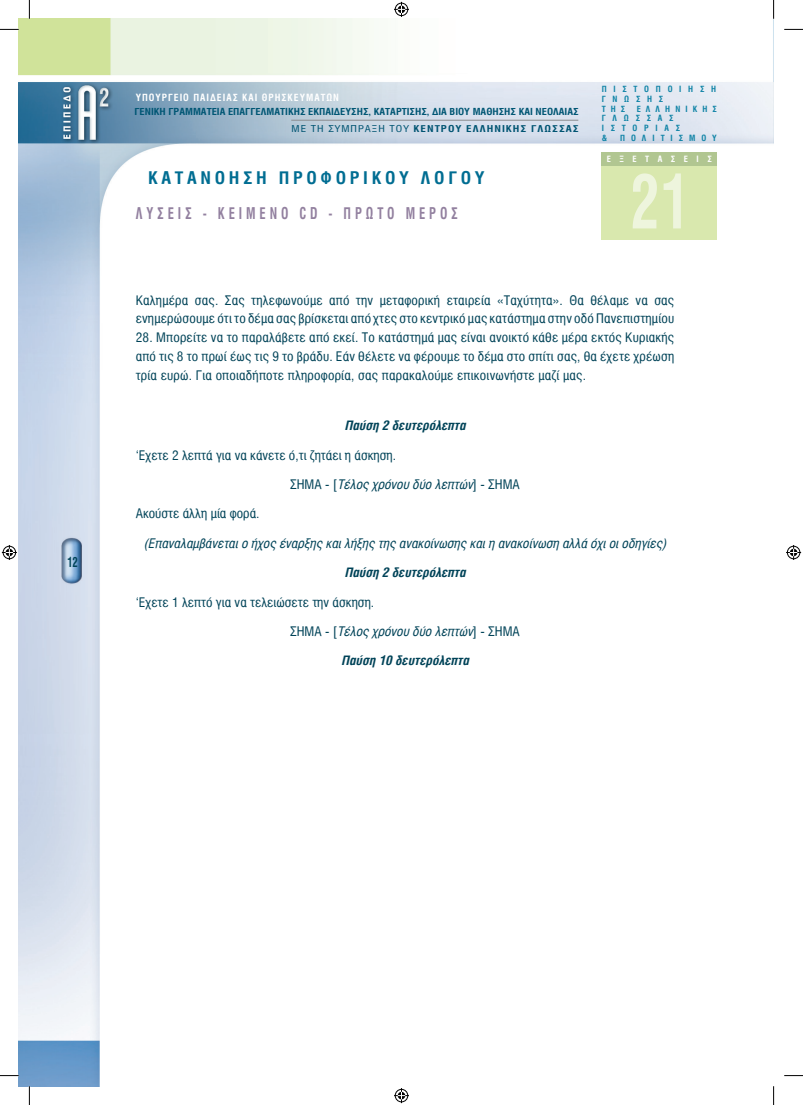
<style>
.page{position:relative;width:803px;height:1105px;background:#fff}
.page>*{position:absolute;margin:0;border:0;box-sizing:border-box;transform-origin:0 0}
.t1{font:700 75px "Mg Helvetica Cond";color:#eef5dd;scale:.8 1}
.t2{font:700 17.5px "Mg Helvetica Cond";letter-spacing:.2em;color:#006d92;scale:1.05 1}
.t3{font:700 16.25px "Mg Helvetica Cond";letter-spacing:.3em;color:#92809f;scale:.8 1}
.t4{font:700 13.75px "Mg Helvetica Cond";color:#004358;scale:.8 1}
.t5{font:13.12px/18.8px "Mg Helvetica Cond";letter-spacing:.015em;color:#004358;scale:1.05 1}
.t6{font:italic 13.12px "Mg Helvetica Cond";color:#004358;scale:1.05 1}
.t7{font:italic 700 13.12px "Mg Helvetica Cond";color:#004358;scale:1.05 1}
.t8{font:700 10px "Mg Helvetica Cond";letter-spacing:.1em;color:#fff}
.t9{font:700 9.75px "Mg Helvetica Cond";color:#005674;scale:1.11 1}
.t10{font:700 9.5px "Mg Helvetica Cond";letter-spacing:.085em;color:#005472;scale:1.2 1}
.t11{font:700 8.75px "Mg Helvetica Cond";letter-spacing:.97em;color:#fff}
.t12{font:700 8.62px/9.6px "Mg Helvetica Cond";letter-spacing:.78em;color:#0f83a6}
.t13{font:700 8.62px "Mg Helvetica Cond";letter-spacing:.69em;color:#0f83a6}
.s1{font-weight:400}
.s2{font-style:normal}
</style>
<div class="page">
<img style="left:19px;top:19px;width:754px;height:1066px">
<div style="left:602px;top:152px;width:115px;height:17px;background:#b1c691"></div>
<div style="left:602px;top:166px;width:115px;height:73px;background:#d9e8ae"></div>
<hr style="left:291px;top:120px;width:287px;height:1px;background:#8a8c8f">
<svg style="left:0;top:29px;width:19px;height:1px"></svg>
<svg style="left:784px;top:29px;width:19px;height:1px"></svg>
<svg style="left:29px;top:0;width:1px;height:19px"></svg>
<svg style="left:29px;top:1085px;width:1px;height:19px"></svg>
<svg style="left:773px;top:0;width:1px;height:19px"></svg>
<svg style="left:773px;top:1086px;width:1px;height:18px"></svg>
<svg style="left:394px;top:2px;width:15px;height:15px"></svg>
<svg style="left:394px;top:1088px;width:15px;height:14px"></svg>
<svg style="left:2px;top:545px;width:15px;height:15px"></svg>
<svg style="left:786px;top:545px;width:15px;height:15px"></svg>
<p class="t4" style="left:67px;top:554px;width:15px">12</p>
<p class="t8" style="left:136px;top:91px;width:205px">YΠΟΥΡΓΕΙΟ ΠΑΙΔΕΙΑΣ ΚΑΙ ΘΡΗΣΚΕΥΜΑΤΩΝ</p>
<p class="t9" style="left:134px;top:106px;width:402px">ΓΕΝΙΚΗ ΓΡΑΜΜΑΤΕΙΑ ΕΠΑΓΓΕΛΜΑΤΙΚΗΣ ΕΚΠΑΙΔΕΥΣΗΣ, ΚΑΤΑΡΤΙΣΗΣ, ΔΙΑ ΒΙΟΥ ΜΑΘΗΣΗΣ ΚΑΙ ΝΕΟΛΑΙΑΣ</p>
<p class="t10" style="left:291px;top:123px;width:241px"><span class="s1">ΜΕ ΤΗ ΣΥΜΠΡΑΞΗ ΤΟΥ</span> ΚΕΝΤΡΟΥ ΕΛΛΗΝΙΚΗΣ ΓΛΩΣΣΑΣ</p>
<h2 class="t2" style="left:148px;top:168px;width:322px">ΚΑΤΑΝΟΗΣΗ ΠΡΟΦΟΡΙΚΟΥ ΛΟΓΟΥ</h2>
<p class="t3" style="left:136px;top:203px;width:404px">ΛΥΣΕΙΣ - KEIMENO CD - ΠΡΩΤΟ ΜΕΡΟΣ</p>
<p class="t12" style="left:602px;top:85px;width:116px">ΠΙΣΤΟΠΟΙΗΣΗ<br>ΓΝΩΣΗΣ<br>ΤΗΣ</p>
<p class="t12" style="left:602px;top:104px;width:117px;text-indent:35px">ΕΛΛΗΝΙΚΗΣ<br>ΓΛΩΣΣΑΣ<br>ΙΣΤΟΡΙΑΣ<br>&amp;</p>
<p class="t13" style="left:620px;top:133px;width:98px">ΠΟΛΙΤΙΣΜΟΥ</p>
<p class="t11" style="left:607px;top:154px;width:106px">ΕΞΕΤΑΣΕΙΣ</p>
<h1 class="t1" style="left:630px;top:159px;width:74px">21</h1>
<p class="t5" style="left:136px;top:290px;width:514px">Καλημέρα σας. Σας τηλεφωνούμε από την μεταφορική εταιρεία «Ταχύτητα». Θα θέλαμε να σας ενημερώσουμε ότι το δέμα σας βρίσκεται από χτες στο κεντρικό μας κατάστημα στην οδό Πανεπιστημίου</p>
<p class="t5" style="left:136px;top:328px;width:514px;text-align:justify">28. Μπορείτε να το παραλάβετε από εκεί. Το κατάστημά μας είναι ανοικτό κάθε μέρα εκτός Κυριακής από τις 8 το πρωί έως τις 9 το βράδυ. Εάν θέλετε να φέρουμε το δέμα στο σπίτι σας, θα έχετε χρέωση τρία ευρώ. Για οποιαδήποτε πληροφορία, σας παρακαλούμε επικοινωνήστε μαζί μας.</p>
<p class="t7" style="left:344px;top:418px;width:117px">Παύση 2 δευτερόλεπτα</p>
<p class="t5" style="left:136px;top:445px;width:250px">‘Εχετε 2 λεπτά για να κάνετε ό,τι ζητάει η άσκηση.</p>
<p class="t6" style="left:290px;top:477px;width:220px"><span class="s2">ΣΗΜΑ - [</span>Τέλος χρόνου δύο λεπτών<span class="s2">] - ΣΗΜΑ</span></p>
<p class="t5" style="left:136px;top:504px;width:119px">Ακούστε άλλη μία φορά.</p>
<p class="t6" style="left:144px;top:535px;width:499px">(Επαναλαμβάνεται ο ήχος έναρξης και λήξης της ανακοίνωσης και η ανακοίνωση αλλά όχι οι οδηγίες)</p>
<p class="t7" style="left:344px;top:565px;width:117px">Παύση 2 δευτερόλεπτα</p>
<p class="t5" style="left:136px;top:592px;width:229px">‘Εχετε 1 λεπτό για να τελειώσετε την άσκηση.</p>
<p class="t6" style="left:290px;top:623px;width:220px"><span class="s2">ΣΗΜΑ - [</span>Τέλος χρόνου δύο λεπτών<span class="s2">] - ΣΗΜΑ</span></p>
<p class="t7" style="left:341px;top:653px;width:123px">Παύση 10 δευτερόλεπτα</p>
</div>
